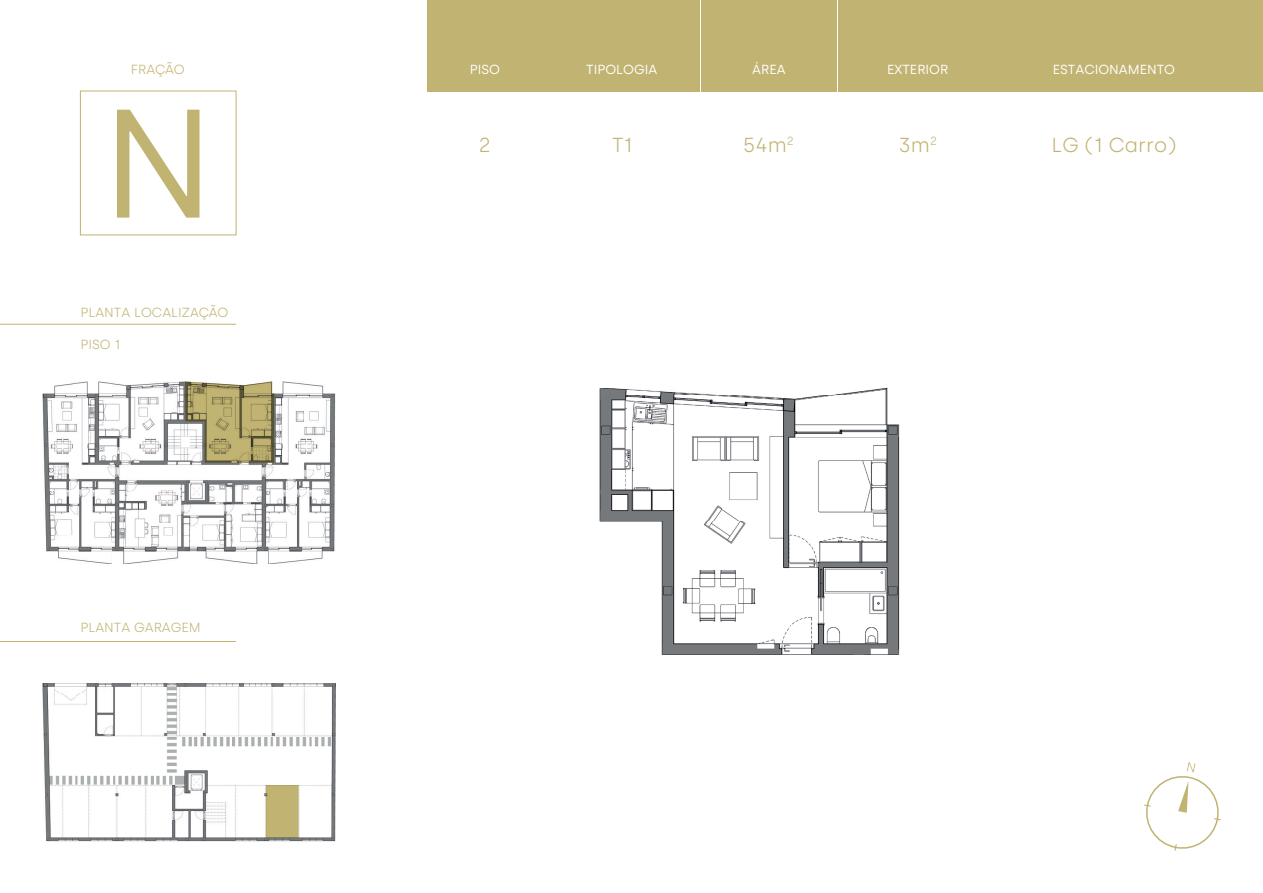
<style>
.page{position:relative;width:1263px;height:893px;background:#fff}
.page>*{position:absolute;margin:0;border:0;box-sizing:border-box;transform-origin:0 0}
.t1{font:154.2px "Silka";color:#c1b371}
.t2{font:300 20.25px "Silka";color:#c1b371}
.t3{font:300 13.2px "Silka";color:#c1b371}
.t4{font:13.2px "Silka";color:#fff}
.t5{font:300 11.85px "Silka";color:#c1b371}
</style>
<div class="page">
<div style="left:838px;top:0;width:161px;height:91px;background:#c1b371"></div>
<div style="left:701px;top:0;width:136px;height:91px;background:#c1b371"></div>
<div style="left:543px;top:0;width:157px;height:91px;background:#c1b371"></div>
<div style="left:427px;top:0;width:115px;height:91px;background:#c1b371"></div>
<div style="left:1000px;top:0;width:263px;height:91px;background:#c1b371"></div>
<img style="left:43px;top:381px;width:292px;height:183px">
<svg style="left:185px;top:382px;width:89px;height:81px;background:#aea473"></svg>
<img style="left:599px;top:388px;width:48px;height:134px">
<img style="left:647px;top:387px;width:252px;height:268px">
<img style="left:43px;top:683px;width:292px;height:158px">
<svg style="left:266px;top:785px;width:33px;height:53px;background:#bfb171"></svg>
<hr style="left:0;top:324px;width:236px;height:1px;background:#c1b371">
<hr style="left:0;top:641px;width:236px;height:1px;background:#c1b371">
<svg style="left:1144px;top:762px;width:77px;height:89px"></svg>
<p class="t3" style="left:131px;top:62px;width:55px">FRAÇÃO</p>
<h1 class="t1" style="left:102px;top:72px;width:115px">N</h1>
<p class="t3" style="left:80px;top:305px;width:149px">PLANTA LOCALIZAÇÃO</p>
<p class="t3" style="left:80px;top:336px;width:42px">PISO 1</p>
<p class="t3" style="left:80px;top:619px;width:122px">PLANTA GARAGEM</p>
<p class="t4" style="left:470px;top:62px;width:32px">PISO</p>
<p class="t4" style="left:586px;top:62px;width:73px">TIPOLOGIA</p>
<p class="t4" style="left:752px;top:62px;width:35px">ÁREA</p>
<p class="t4" style="left:887px;top:62px;width:63px">EXTERIOR</p>
<p class="t4" style="left:1053px;top:62px;width:124px">ESTACIONAMENTO</p>
<h2 class="t2" style="left:479px;top:132px;width:13px">2</h2>
<h2 class="t2" style="left:612px;top:132px;width:22px">T1</h2>
<h2 class="t2" style="left:743px;top:132px;width:52px">54m<sup>2</sup></h2>
<h2 class="t2" style="left:898px;top:132px;width:33px">3m</h2>
<h2 class="t2" style="left:1051px;top:132px;width:126px">LG (1 Carro)</h2>
<p class="t5" style="left:930px;top:134px;width:8px">2</p>
</div>
